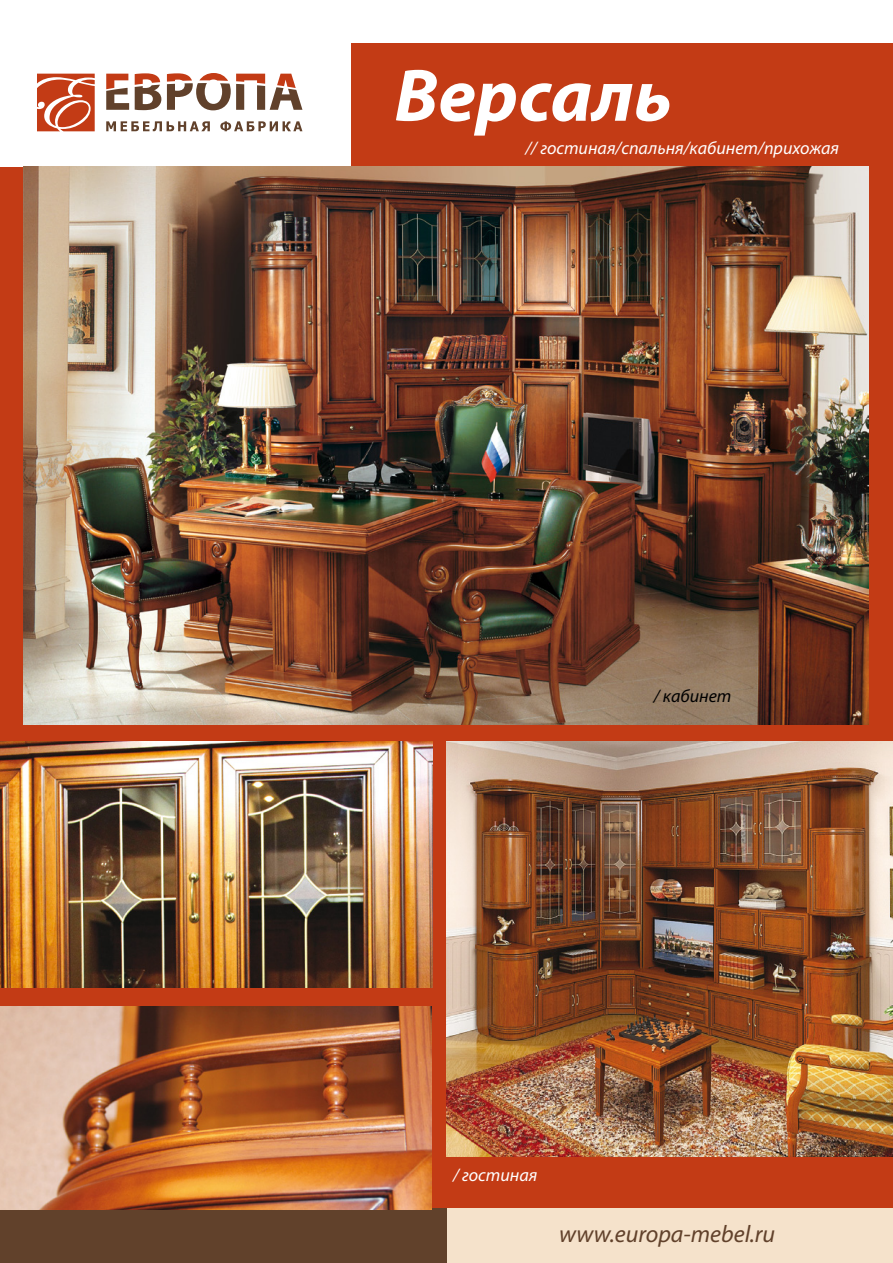
<style>
.page{position:relative;width:893px;height:1263px;background:#fff}
.page>*{position:absolute;margin:0;border:0;box-sizing:border-box;transform-origin:0 0}
.t1{font:italic 700 75px "Myriad Pro";color:#fff}
.t2{font:italic 24px "Myriad Pro";color:#61412b}
.t3{font:italic 18px "Myriad Pro";color:#fff}
.t4{font:italic 18px "Myriad Pro";color:#000}
</style>
<div class="page">
<div style="left:0;top:167px;width:893px;height:1043px;background:#c33b15"></div>
<div style="left:351px;top:44px;width:542px;height:123px;background:#c33b15"></div>
<svg style="left:167px;top:73px;width:135px;height:37px"></svg>
<svg style="left:135px;top:73px;width:26px;height:37px"></svg>
<svg style="left:106px;top:74px;width:23px;height:36px"></svg>
<svg style="left:37px;top:74px;width:58px;height:57px"></svg>
<svg style="left:106px;top:121px;width:104px;height:10px"></svg>
<svg style="left:220px;top:121px;width:82px;height:10px"></svg>
<img style="left:446px;top:742px;width:447px;height:414px">
<div style="left:446px;top:1209px;width:447px;height:54px;background:#f5e2cb"></div>
<div style="left:0;top:1209px;width:446px;height:54px;background:#61412b"></div>
<img style="left:0;top:742px;width:432px;height:245px">
<img style="left:23px;top:167px;width:845px;height:558px">
<img style="left:0;top:1006px;width:431px;height:203px">
<h1 class="t1" style="left:394px;top:47px;width:279px">Версаль</h1>
<p class="t3" style="left:525px;top:137px;width:315px">// гостиная/спальня/кабинет/прихожая</p>
<p class="t4" style="left:654px;top:685px;width:79px">/ кабинет</p>
<p class="t3" style="left:453px;top:1164px;width:86px">/ гостиная</p>
<h2 class="t2" style="left:559px;top:1219px;width:217px">www.europa-mebel.ru</h2>
</div>
